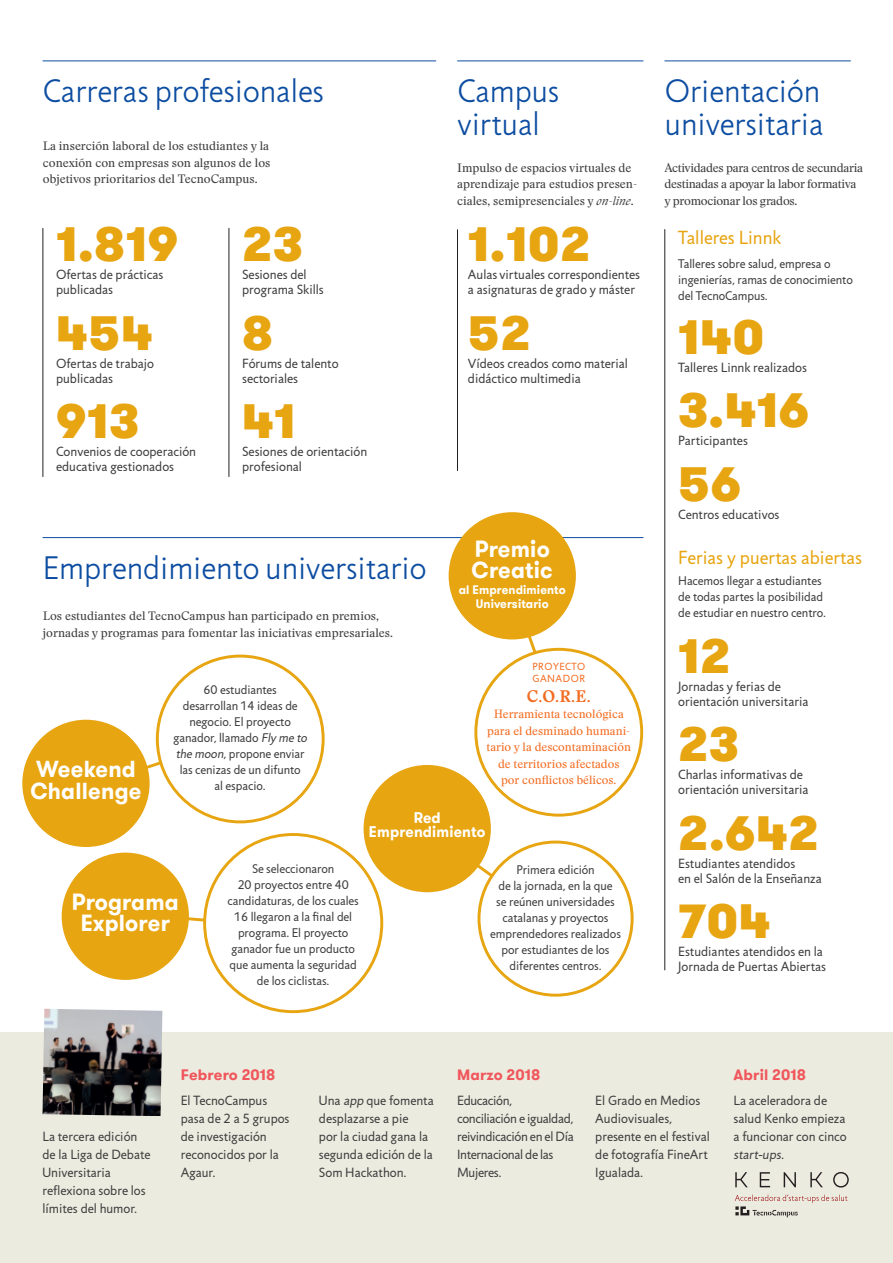
<style>
.page{position:relative;width:893px;height:1263px;background:#fff}
.page>*{position:absolute;margin:0;border:0;box-sizing:border-box;transform-origin:0 0}
.t1{font:900 48px "GT Walsheim Pro";letter-spacing:.015em;color:#e7a512}
.t2{font:300 33px/33px "Jigsaw";color:#0d4da1}
.t3{font:700 23.1px/21.1px "GT Walsheim Pro";letter-spacing:.01em;color:#fff;scale:.95 1}
.t4{font:19.2px "Jigsaw";color:#e7a512}
.t5{font:700 16.5px "Stanley";color:#f36c21}
.t6{font:700 15.3px/14px "GT Walsheim Pro";letter-spacing:.01em;color:#fff;text-align:center;scale:.95 1}
.t7{font:700 15px "GT Walsheim Pro";letter-spacing:.01em;color:#f0575c}
.t8{font:13.5px/18px "Jigsaw";color:#3e3e3f}
.t9{font:13.5px/18px "Jigsaw";letter-spacing:-.025em;color:#3e3e3f}
.t10{font:12.75px/16px "Jigsaw";letter-spacing:-.005em;color:#3e3e3f;text-align:center}
.t11{font:700 12.15px/13.4px "GT Walsheim Pro";letter-spacing:.01em;color:#fff;text-align:center;scale:.95 1}
.t12{font:12px/16.5px "Stanley";color:#3e3e3f}
.t13{font:12px/16.5px "Stanley";letter-spacing:-.025em;color:#3e3e3f}
.t14{font:11.7px/16.5px "Stanley";color:#f36c21;text-align:center}
.t15{font:10.5px/12px "Jigsaw";letter-spacing:.095em;color:#f36c21}
.s1{font-style:italic}
</style>
<div class="page">
<div style="left:0;top:1033px;width:893px;height:230px;background:#ecebdf"></div>
<hr style="left:43px;top:228px;width:1px;height:249px;background:#231f20">
<hr style="left:229px;top:228px;width:1px;height:249px;background:#231f20">
<hr style="left:664px;top:229px;width:1px;height:741px;background:#231f20">
<hr style="left:457px;top:230px;width:1px;height:241px;background:#231f20">
<hr style="left:43px;top:61px;width:393px;height:1px;background:#0d4da1">
<hr style="left:43px;top:537px;width:600px;height:1px;background:#0d4da1">
<hr style="left:665px;top:61px;width:185px;height:1px;background:#0d4da1">
<hr style="left:457px;top:61px;width:186px;height:1px;background:#0d4da1">
<div style="left:22px;top:720px;width:128px;height:127px;background:#e7a512;border-radius:50%"></div>
<div style="left:62px;top:853px;width:127px;height:127px;background:#e7a512;border-radius:50%"></div>
<div style="left:364px;top:765px;width:127px;height:127px;background:#e7a512;border-radius:50%"></div>
<div style="left:449px;top:512px;width:127px;height:127px;background:#e7a512;border-radius:50%"></div>
<svg style="left:735px;top:1172px;width:114px;height:15px"></svg>
<svg style="left:735px;top:1194px;width:112px;height:23px"></svg>
<div style="left:477px;top:840px;width:157px;height:157px;border:3px solid #e7a512;border-radius:50%"></div>
<svg style="left:144px;top:759px;width:21px;height:14px"></svg>
<svg style="left:525px;top:633px;width:14px;height:24px"></svg>
<svg style="left:188px;top:915px;width:19px;height:8px"></svg>
<img style="left:43px;top:1009px;width:119px;height:107px">
<svg style="left:472px;top:860px;width:24px;height:20px"></svg>
<h2 class="t2" style="left:43px;top:76px;width:283px">Carreras profesionales</h2>
<h2 class="t2" style="left:665px;top:76px;width:160px">Orientación universitaria</h2>
<h2 class="t2" style="left:457px;top:76px;width:104px">Campus virtual</h2>
<p class="t12" style="left:457px;top:160px;width:182px">Impulso de espacios virtuales de aprendizaje para estudios presen&shy;ciales, semipresenciales y <span class="s1">on-line</span>.</p>
<p class="t12" style="left:43px;top:138px;width:229px;text-align:justify">La inserción laboral de los estudiantes y la conexión con empresas son algunos de los objetivos prioritarios del TecnoCampus.</p>
<p class="t13" style="left:664px;top:160px;width:200px">Actividades para centros de secundaria destinadas a apoyar la labor formativa y promocionar los grados.</p>
<h1 class="t1" style="left:56px;top:212px;width:124px">1.819</h1>
<p class="t8" style="left:56px;top:268px;width:109px;line-height:15px">Ofertas de prácticas publicadas</p>
<h1 class="t1" style="left:56px;top:301px;width:98px">454</h1>
<p class="t8" style="left:56px;top:356px;width:100px;line-height:15px">Ofertas de trabajo publicadas</p>
<h1 class="t1" style="left:56px;top:389px;width:85px">913</h1>
<p class="t8" style="left:56px;top:445px;width:142px;line-height:15px">Convenios de cooperación educativa gestionados</p>
<h1 class="t1" style="left:242px;top:212px;width:63px">23</h1>
<p class="t8" style="left:242px;top:268px;width:83px;line-height:15px">Sesiones del programa Skills</p>
<h1 class="t1" style="left:242px;top:301px;width:32px">8</h1>
<p class="t8" style="left:242px;top:356px;width:98px;line-height:15px">Fórums de talento sectoriales</p>
<h1 class="t1" style="left:242px;top:389px;width:55px">41</h1>
<p class="t8" style="left:242px;top:445px;width:127px;line-height:15px">Sesiones de orientación profesional</p>
<h2 class="t2" style="left:43px;top:553px;width:385px">Emprendimiento universitario</h2>
<p class="t12" style="left:43px;top:608px;width:352px">Los estudiantes del TecnoCampus han participado en premios, jornadas y programas para fomentar las iniciativas empresariales.</p>
<h3 class="t3" style="left:30px;top:759px;width:118px">Weekend<br>Challenge</h3>
<p class="t10" style="left:173px;top:682px;width:137px">60 estudiantes<br>desarrollan 14 ideas de negocio. El proyecto ganador, llamado <span class="s1">Fly me to the moon</span>, propone enviar las cenizas de un difunto<br>al espacio.</p>
<h1 class="t1" style="left:468px;top:212px;width:124px">1.102</h1>
<p class="t8" style="left:468px;top:268px;width:174px;line-height:15px">Aulas virtuales correspondientes a asignaturas de grado y máster</p>
<h1 class="t1" style="left:468px;top:300px;width:64px">52</h1>
<p class="t8" style="left:468px;top:356px;width:161px;line-height:15px">Vídeos creados como material didáctico multimedia</p>
<h3 class="t3" style="left:472px;top:539px;width:87px">Premio<br>Creatic</h3>
<p class="t11" style="left:459px;top:583px;width:114px">al Emprendimiento<br>Universitario</p>
<p class="t15" style="left:532px;top:661px;width:35px">Proyecto<br>Ganador</p>
<p class="t5" style="left:527px;top:684px;width:66px">C.O.R.E.</p>
<p class="t14" style="left:487px;top:706px;width:146px">Herramienta tecnológica para el desminado humani&shy;tario y la descontaminación de territorios afectados<br>por conflictos bélicos.</p>
<h3 class="t3" style="left:72px;top:892px;width:114px;text-align:center">Programa<br>Explorer</h3>
<p class="t6" style="left:369px;top:811px;width:124px">Red<br>Emprendimiento</p>
<p class="t10" style="left:227px;top:861px;width:133px">Se seleccionaron<br>20 proyectos entre 40 candidaturas, de los cuales<br>16 llegaron a la final del programa. El proyecto ganador fue un producto que aumenta la seguridad de los ciclistas.</p>
<p class="t10" style="left:490px;top:862px;width:132px">Primera edición<br>de la jornada, en la que<br>se reúnen universidades catalanas y proyectos emprendedores realizados por estudiantes de los diferentes centros.</p>
<h3 class="t4" style="left:678px;top:227px;width:105px">Talleres Linnk</h3>
<p class="t10" style="left:678px;top:256px;width:176px;text-align:left">Talleres sobre salud, empresa o ingenierías, ramas de conocimiento del TecnoCampus.</p>
<h1 class="t1" style="left:678px;top:304px;width:87px">140</h1>
<p class="t8" style="left:678px;top:359px;width:130px">Talleres Linnk realizados</p>
<h1 class="t1" style="left:678px;top:378px;width:132px">3.416</h1>
<p class="t8" style="left:678px;top:432px;width:71px">Participantes</p>
<h1 class="t1" style="left:678px;top:451px;width:64px">56</h1>
<p class="t8" style="left:678px;top:506px;width:103px">Centros educativos</p>
<h3 class="t4" style="left:678px;top:547px;width:185px">Ferias y puertas abiertas</h3>
<p class="t10" style="left:678px;top:573px;width:149px;text-align:left">Hacemos llegar a estudiantes de todas partes la posibilidad de estudiar en nuestro centro.</p>
<h1 class="t1" style="left:678px;top:623px;width:54px">12</h1>
<p class="t8" style="left:678px;top:679px;width:132px;line-height:15px">Jornadas y ferias de orientación universitaria</p>
<h1 class="t1" style="left:678px;top:712px;width:63px">23</h1>
<p class="t8" style="left:678px;top:767px;width:132px;line-height:15px">Charlas informativas de orientación universitaria</p>
<h1 class="t1" style="left:678px;top:800px;width:142px">2.642</h1>
<p class="t8" style="left:678px;top:856px;width:145px;line-height:15px">Estudiantes atendidos<br>en el Salón de la Enseñanza</p>
<h1 class="t1" style="left:678px;top:889px;width:94px">704</h1>
<p class="t8" style="left:678px;top:944px;width:149px;line-height:15px">Estudiantes atendidos en la<br>Jornada de Puertas Abiertas</p>
<p class="t8" style="left:43px;top:1127px;width:110px">La tercera edición de la Liga de Debate<br>Universitaria reflexiona sobre los límites del humor.</p>
<p class="t7" style="left:181px;top:1065px;width:96px">Febrero 2018</p>
<p class="t8" style="left:181px;top:1091px;width:110px">El TecnoCampus pasa de 2 a 5 grupos de investigación reconocidos por la<br>Agaur.</p>
<p class="t8" style="left:319px;top:1091px;width:116px">Una <span class="s1">app</span> que fomenta desplazarse a pie<br>por la ciudad gana la segunda edición de la<br>Som Hackathon.</p>
<p class="t7" style="left:457px;top:1065px;width:85px">Marzo 2018</p>
<p class="t9" style="left:457px;top:1091px;width:118px">Educación, conciliación e igualdad, reivindicación en el Día<br>Internacional de las<br>Mujeres.</p>
<p class="t8" style="left:595px;top:1091px;width:116px">El Grado en Medios<br>Audiovisuales, presente en el festival de fotografía FineArt<br>Igualada.</p>
<p class="t7" style="left:733px;top:1065px;width:74px">Abril 2018</p>
<p class="t8" style="left:733px;top:1091px;width:115px">La aceleradora de salud Kenko empieza a funcionar con cinco start-ups.</p>
</div>
